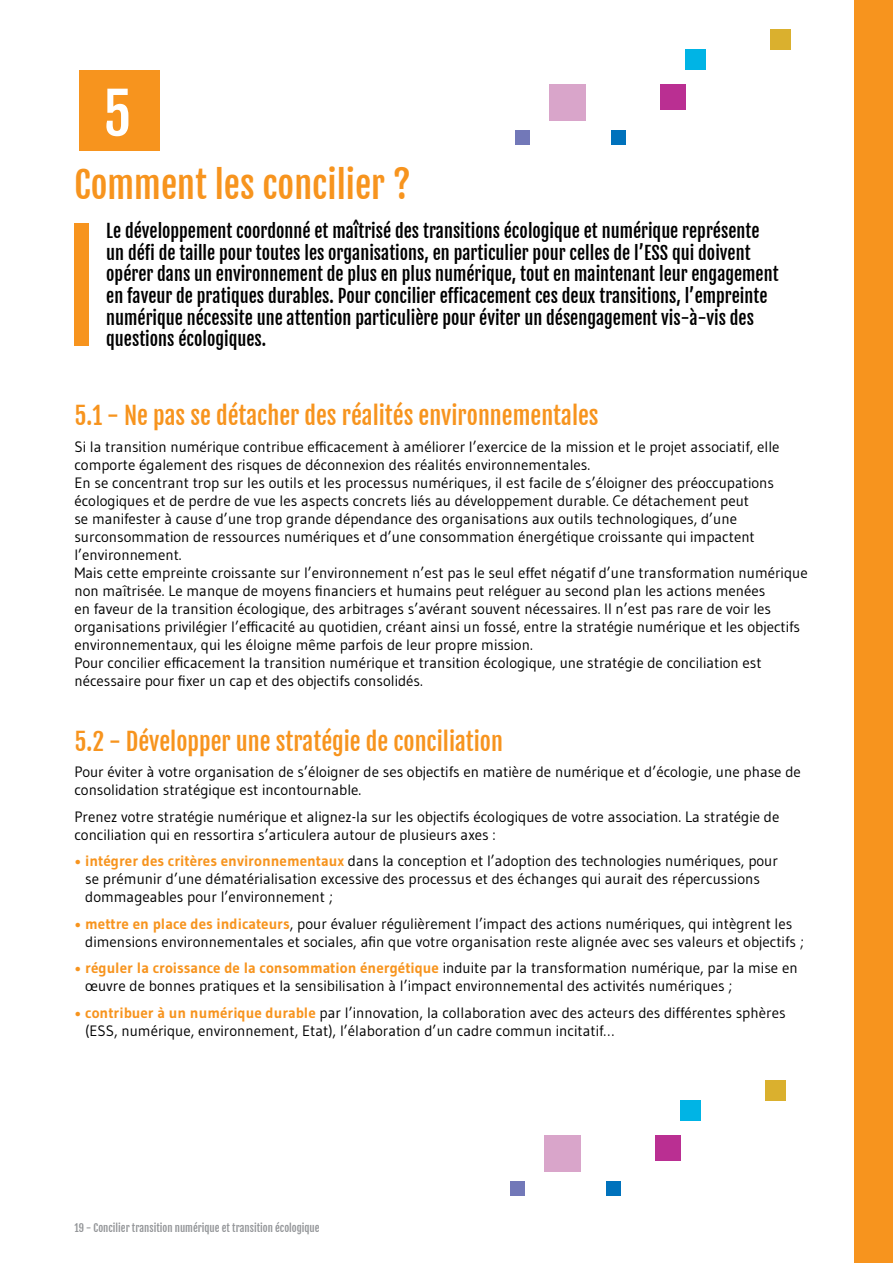
<style>
.page{position:relative;width:893px;height:1263px;background:#fff}
.page>*{position:absolute;margin:0;border:0;box-sizing:border-box;transform-origin:0 0}
.t1{font:56.55px "Fjalla One";color:#fff}
.t2{font:36px "Fjalla One";color:#f7941e}
.t3{font:24px "Fjalla One";color:#f7941e}
.t4{font:18px/21.6px "Fjalla One";color:#000}
.t5{font:15px/18px "Gudea";color:#000}
.t6{font:10.5px "Fjalla One";color:#939598}
.s1{font-weight:700;color:#f7941e}
</style>
<div class="page">
<div style="left:855px;top:0;width:38px;height:1263px;background:#f7941e"></div>
<div style="left:549px;top:84px;width:36px;height:37px;background:#d9a5ca"></div>
<div style="left:611px;top:130px;width:15px;height:15px;background:#0072bc"></div>
<div style="left:515px;top:130px;width:15px;height:15px;background:#7278b8"></div>
<div style="left:660px;top:84px;width:25px;height:26px;background:#ba2f92"></div>
<div style="left:685px;top:49px;width:21px;height:21px;background:#00b4e5"></div>
<div style="left:770px;top:29px;width:20px;height:20px;background:#dab02e"></div>
<div style="left:79px;top:70px;width:81px;height:80px;background:#f7941e"></div>
<div style="left:544px;top:1135px;width:36px;height:37px;background:#d9a5ca"></div>
<div style="left:606px;top:1181px;width:14px;height:15px;background:#0072bc"></div>
<div style="left:510px;top:1181px;width:15px;height:15px;background:#7278b8"></div>
<div style="left:655px;top:1135px;width:25px;height:26px;background:#ba2f92"></div>
<div style="left:680px;top:1100px;width:21px;height:21px;background:#00b4e5"></div>
<div style="left:765px;top:1080px;width:20px;height:20px;background:#dab02e"></div>
<div style="left:74px;top:223px;width:15px;height:122px;background:#f7941e"></div>
<h1 class="t1" style="left:103px;top:79px;width:30px">5</h1>
<h2 class="t2" style="left:74px;top:162px;width:338px">Comment les concilier ?</h2>
<p class="t4" style="left:106px;top:220px;width:674px">Le développement coordonné et maîtrisé des transitions écologique et numérique représente un défi de taille pour toutes les organisations, en particulier pour celles de l’ESS qui doivent opérer dans un environnement de plus en plus numérique, tout en maintenant leur engagement en faveur de pratiques durables. Pour concilier efficacement ces deux transitions, l’empreinte numérique nécessite une attention particulière pour éviter un désengagement vis-à-vis des questions écologiques.</p>
<h3 class="t3" style="left:74px;top:401px;width:526px">5.1 - Ne pas se détacher des réalités environnementales</h3>
<p class="t5" style="left:74px;top:437px;width:735px">Si la transition numérique contribue efficacement à améliorer l’exercice de la mission et le projet associatif, elle comporte également des risques de déconnexion des réalités environnementales.<br>En se concentrant trop sur les outils et les processus numériques, il est facile de s’éloigner des préoccupations écologiques et de perdre de vue les aspects concrets liés au développement durable. Ce détachement peut<br>se manifester à cause d’une trop grande dépendance des organisations aux outils technologiques, d’une surconsommation de ressources numériques et d’une consommation énergétique croissante qui impactent l’environnement.<br>Mais cette empreinte croissante sur l’environnement n’est pas le seul effet négatif d’une transformation numérique non maîtrisée. Le manque de moyens financiers et humains peut reléguer au second plan les actions menées<br>en faveur de la transition écologique, des arbitrages s’avérant souvent nécessaires. Il n’est pas rare de voir les organisations privilégier l’efficacité au quotidien, créant ainsi un fossé, entre la stratégie numérique et les objectifs environnementaux, qui les éloigne même parfois de leur propre mission.<br>Pour concilier efficacement la transition numérique et transition écologique, une stratégie de conciliation est nécessaire pour fixer un cap et des objectifs consolidés.</p>
<h3 class="t3" style="left:74px;top:726px;width:430px">5.2 - Développer une stratégie de conciliation</h3>
<p class="t5" style="left:74px;top:763px;width:728px">Pour éviter à votre organisation de s’éloigner de ses objectifs en matière de numérique et d’écologie, une phase de consolidation stratégique est incontournable.</p>
<p class="t5" style="left:74px;top:807px;width:706px">Prenez votre stratégie numérique et alignez-la sur les objectifs écologiques de votre association. La stratégie de conciliation qui en ressortira s’articulera autour de plusieurs axes :</p>
<p class="t5" style="left:85px;top:852px;width:694px;text-indent:-11px"><span class="s1">• intégrer des critères environnementaux</span> dans la conception et l’adoption des technologies numériques, pour se prémunir d’une dématérialisation excessive des processus et des échanges qui aurait des répercussions dommageables pour l’environnement ;</p>
<p class="t5" style="left:85px;top:914px;width:720px;text-indent:-11px"><span class="s1">• mettre en place des indicateurs</span>, pour évaluer régulièrement l’impact des actions numériques, qui intègrent les dimensions environnementales et sociales, afin que votre organisation reste alignée avec ses valeurs et objectifs ;</p>
<p class="t5" style="left:85px;top:959px;width:714px;text-indent:-11px"><span class="s1">• réguler la croissance de la consommation énergétique</span> induite par la transformation numérique, par la mise en œuvre de bonnes pratiques et la sensibilisation à l’impact environnemental des activités numériques ;</p>
<p class="t5" style="left:85px;top:1003px;width:702px;text-indent:-11px"><span class="s1">• contribuer à un numérique durable</span> par l’innovation, la collaboration avec des acteurs des différentes sphères (ESS, numérique, environnement, Etat), l’élaboration d’un cadre commun incitatif…</p>
<p class="t6" style="left:74px;top:1221px;width:247px">19 - Concilier transition numérique et transition écologique</p>
</div>
